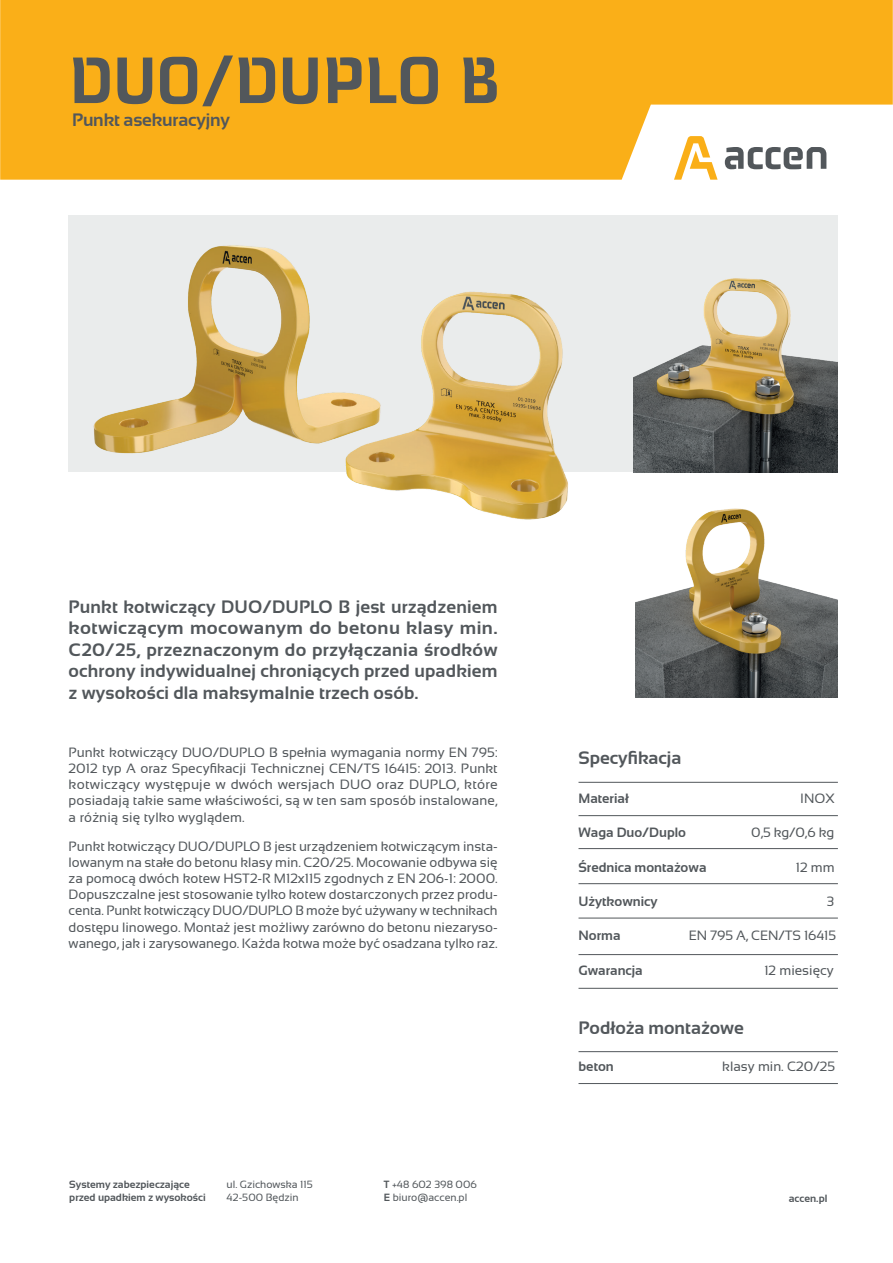
<style>
.page{position:relative;width:893px;height:1263px;background:#fff}
.page>*{position:absolute;margin:0;border:0;box-sizing:border-box;transform-origin:0 0}
.t1{font:67.5px "Accen";color:#52575b}
.t2{font:700 18px/21.6px "Sansation";letter-spacing:.01em;color:#52575b;text-align:justify}
.t3{font:700 18px "Sansation";letter-spacing:-.01em;color:#52575b}
.t4{font:13.5px/16.2px "Sansation";color:#52575b;text-align:justify}
.t5{font:700 13.5px "Sansation";color:#52575b}
.t6{font:10.5px/13.2px "Sansation";color:#52575b}
.t7{font:700 10.5px/12.6px "Sansation";color:#52575b}
.s1{font-weight:700}
</style>
<div class="page">
<svg style="left:0;top:0;width:893px;height:180px;background:#f9b731"></svg>
<div style="left:68px;top:215px;width:770px;height:257px;background:#eaecec"></div>
<hr style="left:578px;top:782px;width:260px;height:1px;background:#52575b">
<hr style="left:578px;top:815px;width:260px;height:1px;background:#52575b">
<hr style="left:578px;top:848px;width:260px;height:1px;background:#52575b">
<hr style="left:578px;top:883px;width:260px;height:1px;background:#52575b">
<hr style="left:578px;top:918px;width:260px;height:1px;background:#52575b">
<hr style="left:578px;top:954px;width:260px;height:1px;background:#52575b">
<hr style="left:578px;top:988px;width:260px;height:1px;background:#52575b">
<hr style="left:578px;top:1051px;width:260px;height:1px;background:#52575b">
<hr style="left:578px;top:1083px;width:260px;height:1px;background:#52575b">
<img style="left:636px;top:508px;width:202px;height:189px">
<img style="left:634px;top:278px;width:203px;height:194px">
<img style="left:414px;top:291px;width:220px;height:229px">
<img style="left:59px;top:179px;width:355px;height:312px">
<h1 class="t1" style="left:68px;top:41px;width:432px">DUO/DUPLO B</h1>
<h2 class="t3" style="left:72px;top:110px;width:159px">Punkt asekuracyjny</h2>
<h2 class="t2" style="left:69px;top:595px;width:431px">Punkt kotwiczący DUO/DUPLO B jest urządzeniem kotwiczącym mocowanym do betonu klasy min.<br>C20/25, przeznaczonym do przyłączania środków ochrony indywidualnej chroniących przed upadkiem z wysokości dla maksymalnie trzech osób.</h2>
<p class="t4" style="left:69px;top:744px;width:431px">Punkt kotwiczący DUO/DUPLO B spełnia wymagania normy EN 795:<br>2012 typ A oraz Specyfikacji Technicznej CEN/TS 16415: 2013. Punkt kotwiczący występuje w dwóch wersjach DUO oraz DUPLO, które posiadają takie same właściwości, są w ten sam sposób instalowane, a różnią się tylko wyglądem.</p>
<p class="t4" style="left:69px;top:838px;width:431px">Punkt kotwiczący DUO/DUPLO B jest urządzeniem kotwiczącym insta&shy;lowanym na stałe do betonu klasy min. C20/25. Mocowanie odbywa się za pomocą dwóch kotew HST2-R M12x115 zgodnych z EN 206-1: 2000.<br>Dopuszczalne jest stosowanie tylko kotew dostarczonych przez produ&shy;centa. Punkt kotwiczący DUO/DUPLO B może być używany w technikach dostępu linowego. Montaż jest możliwy zarówno do betonu niezaryso&shy;wanego, jak i zarysowanego. Każda kotwa może być osadzana tylko raz.</p>
<p class="t7" style="left:69px;top:1178px;width:138px">Systemy zabezpieczające przed upadkiem z wysokości</p>
<p class="t6" style="left:227px;top:1178px;width:88px">ul. Gzichowska 115<br>42-500 Będzin</p>
<p class="t6" style="left:384px;top:1178px;width:95px"><span class="s1">T</span> +48 602 398 006<br><span class="s1">E</span> biuro@accen.pl</p>
<h2 class="t2" style="left:578px;top:746px;width:104px">Specyfikacja</h2>
<p class="t5" style="left:578px;top:791px;width:52px">Materiał</p>
<p class="t4" style="left:800px;top:790px;width:36px">INOX</p>
<p class="t5" style="left:578px;top:825px;width:109px">Waga Duo/Duplo</p>
<p class="t4" style="left:751px;top:825px;width:84px">0,5 kg/0,6 kg</p>
<p class="t5" style="left:578px;top:859px;width:129px">Średnica montażowa</p>
<p class="t4" style="left:796px;top:859px;width:40px">12 mm</p>
<p class="t5" style="left:578px;top:894px;width:81px">Użytkownicy</p>
<p class="t4" style="left:827px;top:893px;width:9px">3</p>
<p class="t5" style="left:578px;top:928px;width:44px">Norma</p>
<p class="t4" style="left:689px;top:927px;width:149px">EN 795 A, CEN/TS 16415</p>
<p class="t5" style="left:578px;top:962px;width:66px">Gwarancja</p>
<p class="t4" style="left:764px;top:962px;width:71px">12 miesięcy</p>
<h2 class="t2" style="left:578px;top:1017px;width:167px">Podłoża montażowe</h2>
<p class="t5" style="left:578px;top:1059px;width:37px">beton</p>
<p class="t4" style="left:722px;top:1058px;width:114px">klasy min. C20/25</p>
<p class="t7" style="left:789px;top:1192px;width:40px">accen.pl</p>
</div>
